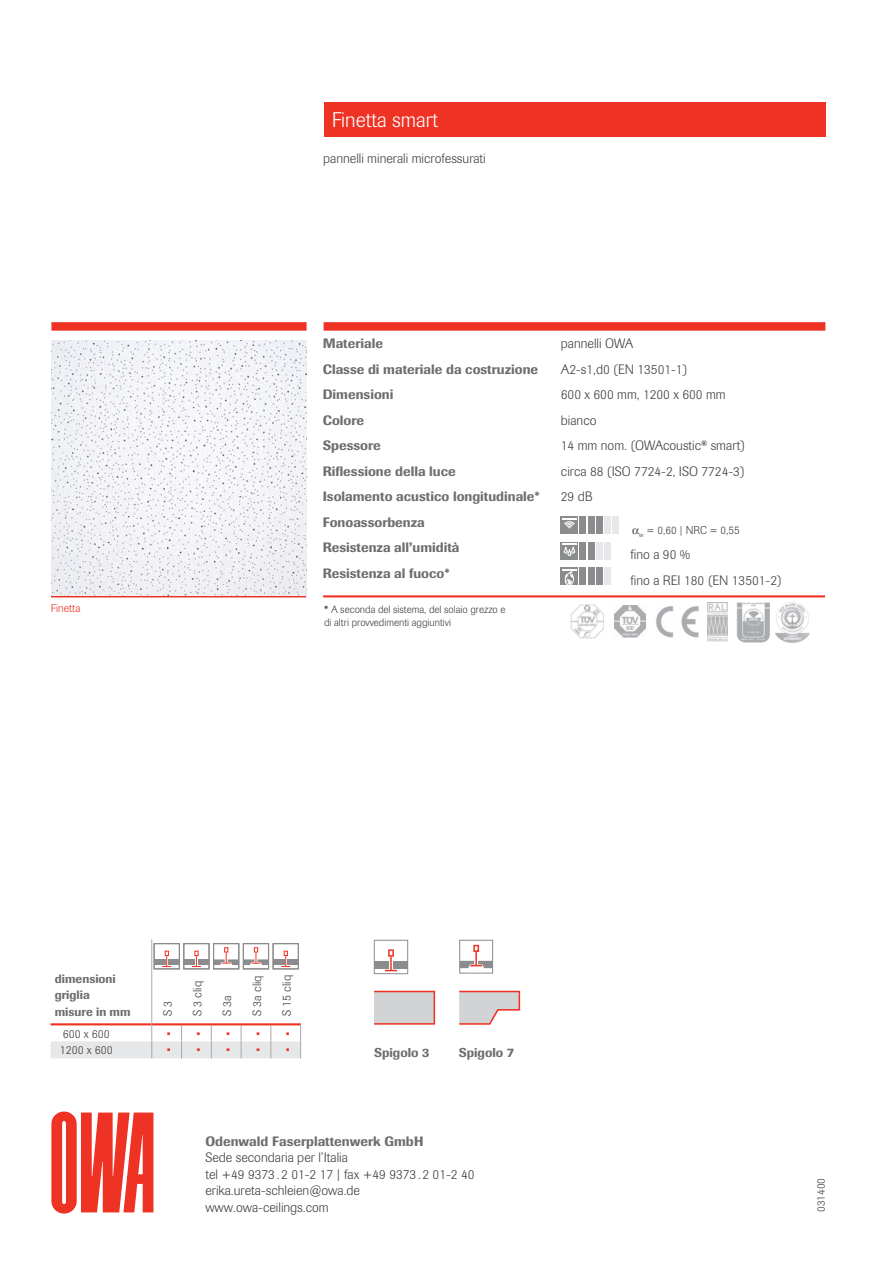
<style>
.page{position:relative;width:893px;height:1263px;background:#fff}
.page>*{position:absolute;margin:0;border:0;box-sizing:border-box;transform-origin:0 0}
.t1{font:300 21px "Imago Pro";color:#fff}
.t2{font:300 13.5px/16.5px "Imago Pro";color:#404041}
.t3{font:500 13.5px "Imago Pro";color:#6d6e70}
.t4{font:500 12.75px "Imago Pro";color:#6d6e70}
.t5{font:300 12px "Imago Pro";color:#404041}
.t6{font:500 12px/16.5px "Imago Pro";color:#6d6e70}
.t7{font:300 12px "Imago Pro";color:#ee3224}
.t8{font:300 11.25px "Imago Pro";color:#404041}
.t9{font:300 11.25px "Imago Pro";color:#ee3224}
.t10{font:300 10.5px/13.5px "Imago Pro";color:#404041}
.s1{font-weight:500}
</style>
<div class="page">
<div style="left:324px;top:102px;width:501px;height:34px;background:#ee3224"></div>
<div style="left:51px;top:322px;width:256px;height:9px;background:#ee3224"></div>
<div style="left:324px;top:322px;width:501px;height:9px;background:#ee3224"></div>
<hr style="left:51px;top:595px;width:255px;height:2px;background:#ee3224">
<hr style="left:323px;top:595px;width:502px;height:2px;background:#ee3224">
<img style="left:570px;top:605px;width:34px;height:34px">
<img style="left:614px;top:606px;width:32px;height:32px">
<img style="left:656px;top:606px;width:43px;height:32px">
<img style="left:737px;top:602px;width:33px;height:41px">
<img style="left:775px;top:602px;width:34px;height:41px">
<img style="left:707px;top:602px;width:20px;height:40px">
<svg style="left:51px;top:1112px;width:102px;height:102px"></svg>
<img style="left:51px;top:340px;width:256px;height:255px">
<div style="left:580px;top:517px;width:6px;height:17px;background:#8a8c8e"></div>
<div style="left:588px;top:517px;width:6px;height:17px;background:#8a8c8e"></div>
<div style="left:596px;top:517px;width:6px;height:17px;background:#8a8c8e"></div>
<div style="left:604px;top:517px;width:6px;height:17px;background:#e6e7e8"></div>
<div style="left:612px;top:517px;width:6px;height:17px;background:#e6e7e8"></div>
<div style="left:561px;top:517px;width:17px;height:17px;background:#8a8c8e"></div>
<svg style="left:562px;top:518px;width:14px;height:11px"></svg>
<div style="left:561px;top:542px;width:17px;height:17px;background:#8a8c8e"></div>
<svg style="left:562px;top:543px;width:14px;height:13px"></svg>
<div style="left:580px;top:542px;width:6px;height:17px;background:#8a8c8e"></div>
<div style="left:588px;top:542px;width:6px;height:17px;background:#8a8c8e"></div>
<div style="left:596px;top:542px;width:6px;height:17px;background:#e6e7e8"></div>
<div style="left:604px;top:542px;width:6px;height:17px;background:#e6e7e8"></div>
<div style="left:561px;top:568px;width:17px;height:17px;background:#8a8c8e"></div>
<svg style="left:562px;top:569px;width:14px;height:16px"></svg>
<div style="left:580px;top:568px;width:6px;height:17px;background:#8a8c8e"></div>
<div style="left:588px;top:568px;width:6px;height:17px;background:#8a8c8e"></div>
<div style="left:596px;top:568px;width:6px;height:17px;background:#8a8c8e"></div>
<div style="left:604px;top:568px;width:6px;height:17px;background:#e6e7e8"></div>
<div style="left:459px;top:940px;width:34px;height:34px;border:1px solid #8a8c8e"></div>
<svg style="left:460px;top:952px;width:33px;height:16px"></svg>
<div style="left:473px;top:945px;width:6px;height:7px;border:2px solid #ee3224"></div>
<div style="left:393px;top:961px;width:15px;height:8px;background:#8a8c8e"></div>
<div style="left:374px;top:961px;width:15px;height:8px;background:#8a8c8e"></div>
<svg style="left:385px;top:957px;width:12px;height:14px"></svg>
<div style="left:388px;top:949px;width:6px;height:8px;border:2px solid #ee3224"></div>
<div style="left:374px;top:940px;width:34px;height:34px;border:1px solid #8a8c8e"></div>
<div style="left:374px;top:992px;width:60px;height:32px;background:#d1d3d4"></div>
<div style="left:373px;top:991px;width:62px;height:34px;border:2px solid #ee3224"></div>
<svg style="left:459px;top:990px;width:62px;height:35px"></svg>
<hr style="left:51px;top:1023px;width:101px;height:2px;background:#ee3224">
<hr style="left:152px;top:1023px;width:149px;height:2px;background:#ee3224">
<hr style="left:151px;top:939px;width:1px;height:30px;background:#a7a9ac">
<hr style="left:151px;top:969px;width:1px;height:55px;background:#a7a9ac">
<svg style="left:51px;top:1024px;width:250px;height:34px"></svg>
<svg style="left:154px;top:943px;width:143px;height:26px"></svg>
<div style="left:273px;top:943px;width:26px;height:26px;border:1px solid #8a8c8e"></div>
<p class="t9" style="left:51px;top:604px;width:31px">Finetta</p>
<h1 class="t1" style="left:332px;top:112px;width:108px">Finetta smart</h1>
<p class="t2" style="left:323px;top:151px;width:164px">pannelli minerali microfessurati</p>
<p class="t3" style="left:323px;top:339px;width:62px">Materiale</p>
<p class="t2" style="left:561px;top:336px;width:74px">pannelli OWA</p>
<p class="t3" style="left:323px;top:364px;width:217px">Classe di materiale da costruzione</p>
<p class="t2" style="left:561px;top:362px;width:128px">A2-s1,d0 (EN 13501-1)</p>
<p class="t3" style="left:323px;top:390px;width:72px">Dimensioni</p>
<p class="t2" style="left:561px;top:387px;width:166px">600 x 600 mm, 1200 x 600 mm</p>
<p class="t3" style="left:323px;top:415px;width:43px">Colore</p>
<p class="t2" style="left:561px;top:413px;width:37px">bianco</p>
<p class="t3" style="left:323px;top:441px;width:60px">Spessore</p>
<p class="t2" style="left:561px;top:438px;width:186px">14 mm nom. (OWAcoustic<sup>®</sup> smart)</p>
<p class="t3" style="left:323px;top:466px;width:135px">Riflessione della luce</p>
<p class="t2" style="left:561px;top:464px;width:185px">circa 88 (ISO 7724-2, ISO 7724-3)</p>
<p class="t3" style="left:323px;top:492px;width:219px">Isolamento acustico longitudinale*</p>
<p class="t2" style="left:561px;top:489px;width:33px">29 dB</p>
<p class="t3" style="left:323px;top:517px;width:104px">Fonoassorbenza</p>
<p class="t8" style="left:639px;top:526px;width:102px"><sub>w</sub> = 0,60 | NRC = 0,55</p>
<p class="t3" style="left:323px;top:543px;width:138px">Resistenza all’umidità</p>
<p class="t2" style="left:631px;top:547px;width:61px">fino a 90 %</p>
<p class="t3" style="left:323px;top:568px;width:129px">Resistenza al fuoco*</p>
<p class="t2" style="left:631px;top:573px;width:153px">fino a REI 180 (EN 13501-2)</p>
<p class="t10" style="left:324px;top:603px;width:183px"><span class="s1">*</span> A seconda del sistema, del solaio grezzo e di altri provvedimenti aggiuntivi</p>
<p class="t6" style="left:55px;top:971px;width:77px">dimensioni griglia misure in mm</p>
<p class="t5" style="left:163px;top:1016px;width:17px;rotate:-90deg">S 3</p>
<p class="t5" style="left:193px;top:1016px;width:36px;rotate:-90deg">S 3 cliq</p>
<p class="t5" style="left:223px;top:1016px;width:22px;rotate:-90deg">S 3a</p>
<p class="t5" style="left:252px;top:1016px;width:42px;rotate:-90deg">S 3a cliq</p>
<p class="t5" style="left:282px;top:1016px;width:42px;rotate:-90deg">S 15 cliq</p>
<p class="t5" style="left:63px;top:1029px;width:49px">600 x 600</p>
<p class="t7" style="left:167px;top:1029px;width:35px">• •</p>
<p class="t7" style="left:226px;top:1029px;width:35px">• •</p>
<p class="t7" style="left:286px;top:1029px;width:5px">•</p>
<p class="t5" style="left:60px;top:1046px;width:55px">1200 x 600</p>
<p class="t7" style="left:167px;top:1046px;width:35px">• •</p>
<p class="t7" style="left:226px;top:1046px;width:35px">• •</p>
<p class="t7" style="left:286px;top:1046px;width:5px">•</p>
<p class="t4" style="left:374px;top:1048px;width:57px">Spigolo 3</p>
<p class="t4" style="left:459px;top:1048px;width:57px">Spigolo 7</p>
<p class="t3" style="left:205px;top:1136px;width:219px">Odenwald Faserplattenwerk GmbH</p>
<p class="t2" style="left:205px;top:1151px;width:271px">Sede secondaria per l’Italia<br>tel +49 9373 . 2 01-2 17 | fax +49 9373 . 2 01-2 40 erika.ureta-schleien@owa.de www.owa-ceilings.com</p>
<p class="t8" style="left:817px;top:1212px;width:35px;rotate:-90deg">031400</p>
</div>
